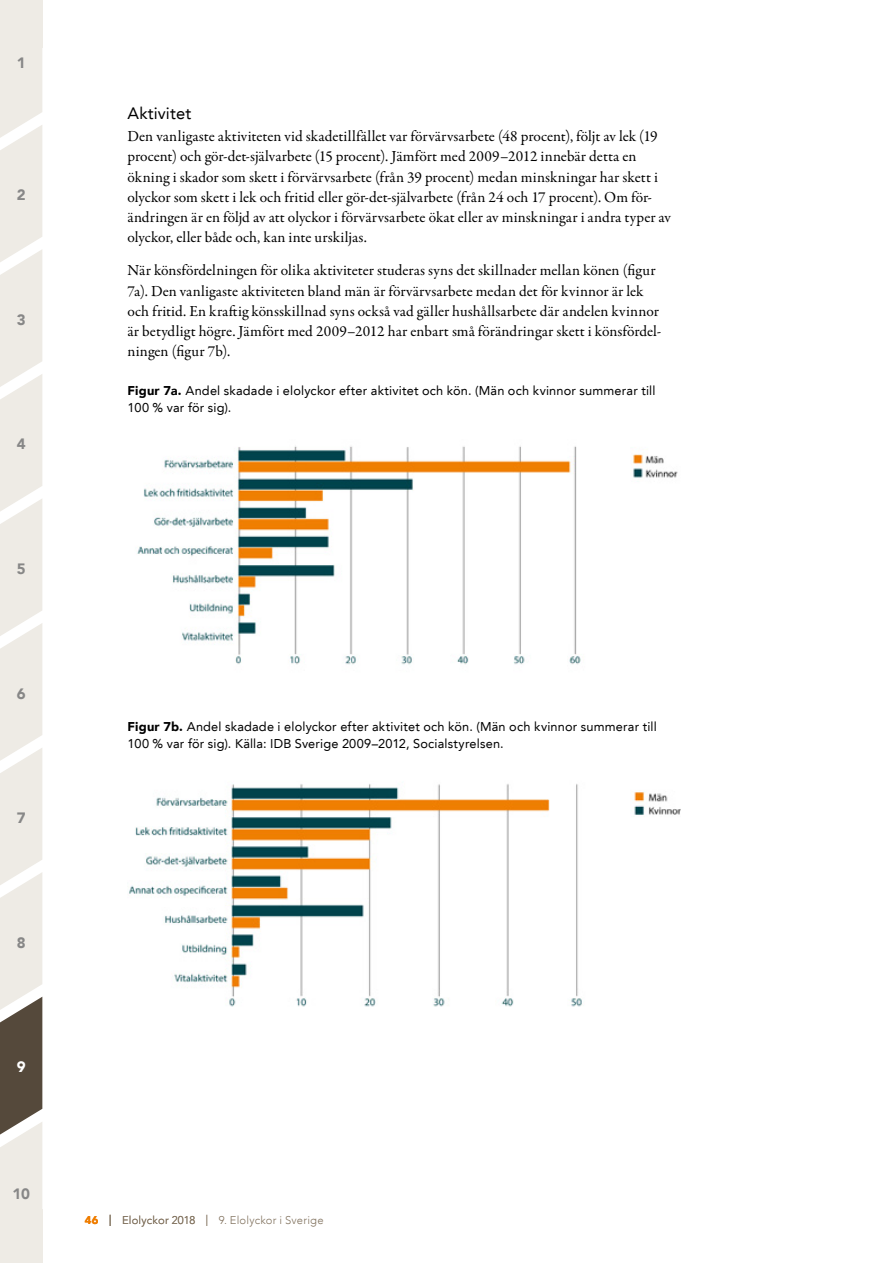
<style>
.page{position:relative;width:893px;height:1263px;background:#fff}
.page>*{position:absolute;margin:0;border:0;box-sizing:border-box;transform-origin:0 0}
.Underrubrik_H5{font:16.5px "Avenir LT";letter-spacing:.01em;color:#000}
.Brödtext_P{font:15.45px/20.2px "Garamond Premr Pro";letter-spacing:.005em;color:#000}
.t1{font:900 15px "Avenir LT";color:#878787}
.t2{font:900 15px "Avenir LT";color:#fff}
.Tabell_-_Rubrik_P{font:12.75px/17.2px "Avenir LT";letter-spacing:.015em;color:#000}
.t3{font:300 11.25px "Avenir LT";letter-spacing:.02em;color:#80715d}
.t4{font:900 11.25px "Avenir LT";color:#ef7d00}
.s1{font-weight:900}
.s2{font-weight:300;font-size:15px;color:#80715d}
.s3{font-size:15px}
</style>
<div class="page">
<svg style="left:0;top:0;width:42px;height:1263px"></svg>
<img style="left:137px;top:446px;width:541px;height:219px">
<img style="left:129px;top:784px;width:551px;height:223px">
<p class="t1" style="left:17px;top:54px;width:10px">1</p>
<p class="t1" style="left:17px;top:186px;width:10px">2</p>
<p class="t1" style="left:17px;top:310px;width:10px">3</p>
<p class="t1" style="left:17px;top:435px;width:10px">4</p>
<p class="t1" style="left:17px;top:560px;width:10px">5</p>
<p class="t1" style="left:17px;top:684px;width:10px">6</p>
<p class="t1" style="left:17px;top:809px;width:10px">7</p>
<p class="t1" style="left:17px;top:933px;width:10px">8</p>
<p class="t2" style="left:17px;top:1058px;width:10px">9</p>
<p class="t1" style="left:13px;top:1184px;width:19px">10</p>
<h5 class="Underrubrik_H5" style="left:128px;top:103px;width:65px">Aktivitet</h5>
<p class="Brödtext_P" style="left:128px;top:127px;width:545px">Den vanligaste aktiviteten vid skadetillfället var förvärvsarbete (48 procent), följt av lek (19 procent) och gör-det-självarbete (15 procent). Jämfört med 2009–2012 innebär detta en ökning i skador som skett i förvärvsarbete (från 39 procent) medan minskningar har skett i olyckor som skett i lek och fritid eller gör-det-självarbete (från 24 och 17 procent). Om för&shy;ändringen är en följd av att olyckor i förvärvsarbete ökat eller av minskningar i andra typer av olyckor, eller både och, kan inte urskiljas.</p>
<p class="Brödtext_P" style="left:128px;top:261px;width:535px">När könsfördelningen för olika aktiviteter studeras syns det skillnader mellan könen (figur 7a). Den vanligaste aktiviteten bland män är förvärvsarbete medan det för kvinnor är lek och fritid. En kraftig könsskillnad syns också vad gäller hushållsarbete där andelen kvinnor är betydligt högre. Jämfört med 2009–2012 har enbart små förändringar skett i könsfördel&shy;ningen (figur 7b).</p>
<p class="Tabell_-_Rubrik_P" style="left:128px;top:382px;width:529px"><span class="s1">Figur 7a.</span> Andel skadade i elolyckor efter aktivitet och kön. (Män och kvinnor summerar till<br>100 % var för sig).</p>
<p class="Tabell_-_Rubrik_P" style="left:128px;top:718px;width:531px"><span class="s1">Figur 7b.</span> Andel skadade i elolyckor efter aktivitet och kön. (Män och kvinnor summerar till<br>100 % var för sig). Källa: IDB Sverige 2009–2012, Socialstyrelsen.</p>
<p class="t4" style="left:85px;top:1213px;width:29px">46 <span class="s2">l</span></p>
<p class="t3" style="left:122px;top:1213px;width:203px">Elolyckor 2018 <span class="s3">l</span> 9. Elolyckor i Sverige</p>
</div>
